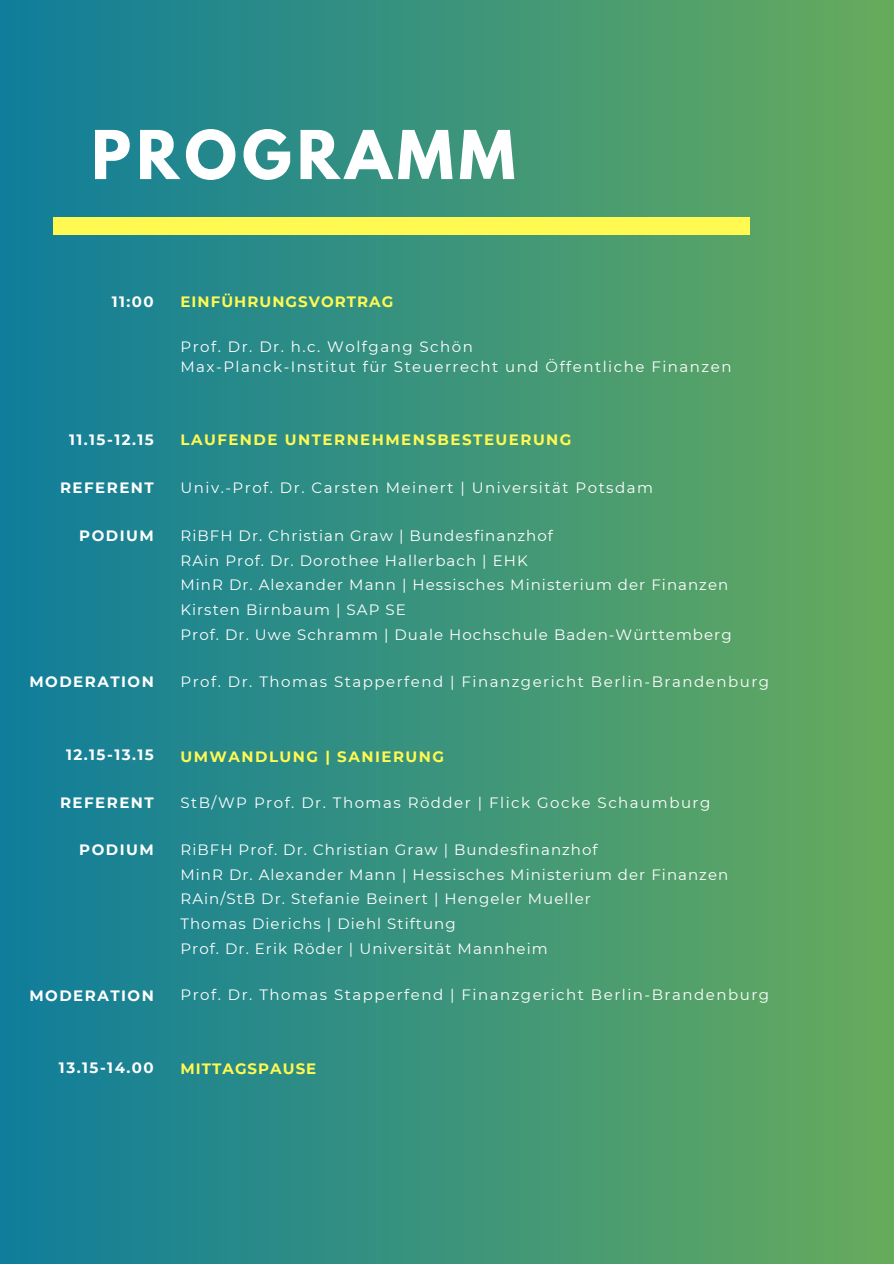
<style>
.page{position:relative;width:894px;height:1264px;background:#fff}
.page>*{position:absolute;margin:0;border:0;box-sizing:border-box;transform-origin:0 0}
.t1{font:700 59.55px "League Spartan";letter-spacing:.09em;color:#fff}
.t2{font:15px "Montserrat";letter-spacing:.07em;color:#fff}
.t3{font:15px "Montserrat";letter-spacing:.1em;color:#fff}
.t4{font:700 15px "Montserrat";letter-spacing:.1em;color:#fff}
.t5{font:700 15px "Montserrat";letter-spacing:.1em;color:#fff952}
.t6{font:700 15px "Montserrat";letter-spacing:.07em;color:#fff952}
</style>
<div class="page">
<div style="left:0;top:0;width:893px;height:1263px;background:linear-gradient(to right,#0f7d9b,#67ab5b)"></div>
<div style="left:53px;top:217px;width:696px;height:17px;background:#fff952"></div>
<h1 class="t1" style="left:91px;top:125px;width:425px">PROGRAMM</h1>
<p class="t4" style="left:112px;top:292px;width:44px">11:00</p>
<h2 class="t6" style="left:180px;top:292px;width:214px">EINFÜHRUNGSVORTRAG</h2>
<p class="t3" style="left:180px;top:337px;width:294px">Prof. Dr. Dr. h.c. Wolfgang Schön</p>
<h2 class="t3" style="left:180px;top:358px;width:552px">Max-Planck-Institut für Steuerrecht und Öffentliche Finanzen</h2>
<p class="t4" style="left:69px;top:430px;width:86px">11.15-12.15</p>
<p class="t5" style="left:180px;top:430px;width:392px">LAUFENDE UNTERNEHMENSBESTEUERUNG</p>
<h2 class="t4" style="left:60px;top:478px;width:95px">REFERENT</h2>
<p class="t3" style="left:180px;top:478px;width:474px">Univ.-Prof. Dr. Carsten Meinert | Universität Potsdam</p>
<h2 class="t4" style="left:79px;top:526px;width:76px">PODIUM</h2>
<h2 class="t2" style="left:180px;top:526px;width:374px">RiBFH Dr. Christian Graw | Bundesfinanzhof</h2>
<p class="t2" style="left:180px;top:551px;width:348px">RAin Prof. Dr. Dorothee Hallerbach | EHK</p>
<p class="t2" style="left:180px;top:575px;width:549px">MinR Dr. Alexander Mann | Hessisches Ministerium der Finanzen</p>
<h2 class="t2" style="left:180px;top:600px;width:227px">Kirsten Birnbaum | SAP SE</h2>
<h2 class="t2" style="left:180px;top:625px;width:552px">Prof. Dr. Uwe Schramm | Duale Hochschule Baden-Württemberg</h2>
<h2 class="t4" style="left:29px;top:673px;width:126px">MODERATION</h2>
<p class="t3" style="left:180px;top:673px;width:590px">Prof. Dr. Thomas Stapperfend | Finanzgericht Berlin-Brandenburg</p>
<p class="t4" style="left:66px;top:745px;width:89px">12.15-13.15</p>
<p class="t5" style="left:180px;top:747px;width:265px">UMWANDLUNG | SANIERUNG</p>
<p class="t4" style="left:60px;top:793px;width:95px">REFERENT</p>
<p class="t3" style="left:180px;top:793px;width:531px">StB/WP Prof. Dr. Thomas Rödder | Flick Gocke Schaumburg</p>
<p class="t2" style="left:180px;top:840px;width:418px">RiBFH Prof. Dr. Christian Graw | Bundesfinanzhof</p>
<h2 class="t2" style="left:180px;top:865px;width:549px">MinR Dr. Alexander Mann | Hessisches Ministerium der Finanzen</h2>
<p class="t2" style="left:180px;top:889px;width:412px">RAin/StB Dr. Stefanie Beinert | Hengeler Mueller</p>
<h2 class="t2" style="left:180px;top:914px;width:277px">Thomas Dierichs | Diehl Stiftung</h2>
<h2 class="t2" style="left:180px;top:939px;width:368px">Prof. Dr. Erik Röder | Universität Mannheim</h2>
<h2 class="t4" style="left:79px;top:840px;width:76px">PODIUM</h2>
<h2 class="t4" style="left:29px;top:986px;width:126px">MODERATION</h2>
<p class="t3" style="left:180px;top:985px;width:590px">Prof. Dr. Thomas Stapperfend | Finanzgericht Berlin-Brandenburg</p>
<p class="t4" style="left:59px;top:1058px;width:96px">13.15-14.00</p>
<p class="t6" style="left:180px;top:1059px;width:137px">MITTAGSPAUSE</p>
</div>
